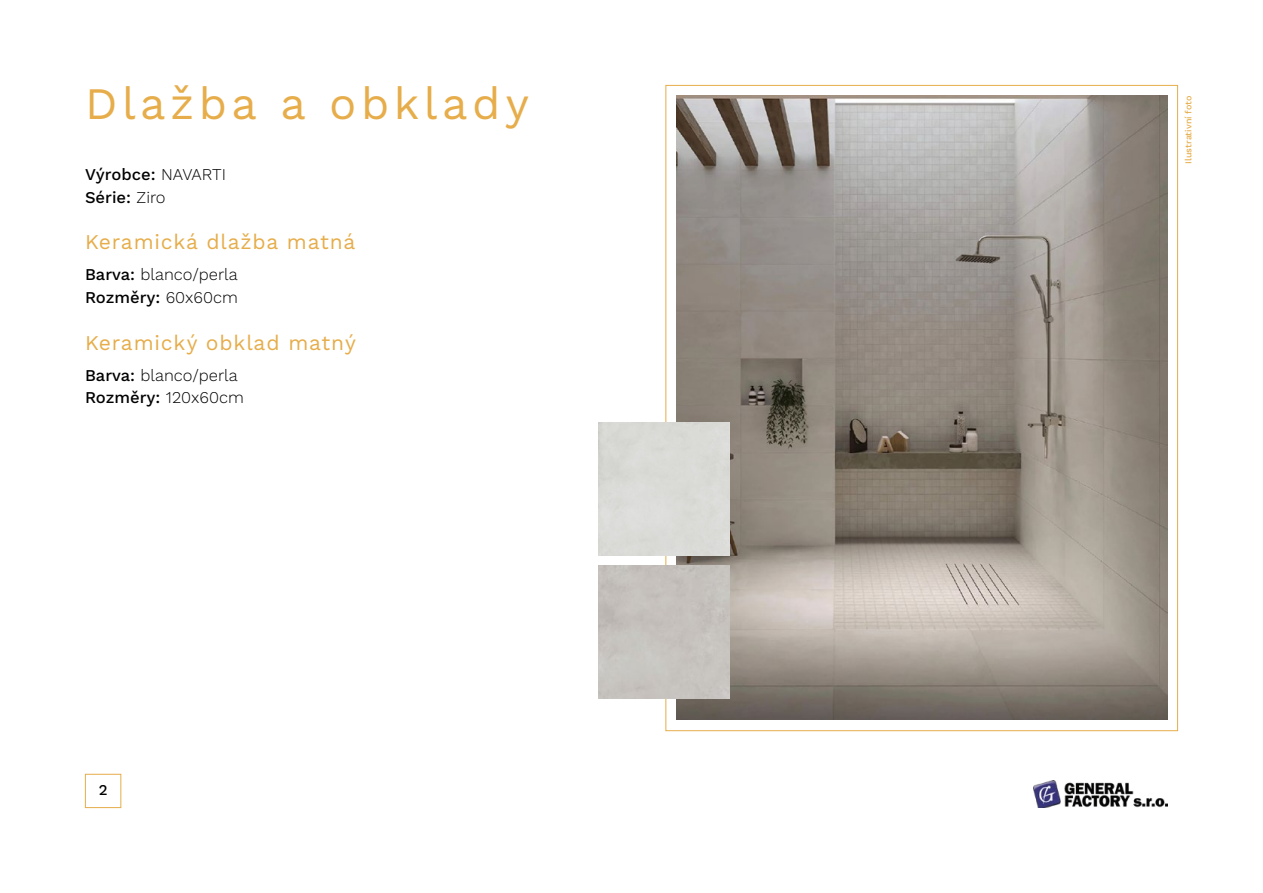
<style>
.page{position:relative;width:1263px;height:893px;background:#fff}
.page>*{position:absolute;margin:0;border:0;box-sizing:border-box;transform-origin:0 0}
.t1{font:45px "Work Sans";letter-spacing:.1em;color:#e6ad4a}
.t2{font:21px "Work Sans";letter-spacing:.04em;color:#e6ad4a}
.t3{font:300 16.5px/22.5px "Work Sans";color:#000}
.t4{font:500 16.5px/22.5px "Work Sans";color:#000}
.t5{font:500 15px "Work Sans";color:#000}
.t6{font:500 9px "Work Sans";color:#e6ad4a}
.s1{font-weight:300}
.s2{font-weight:500}
</style>
<div class="page">
<div style="left:85px;top:774px;width:36px;height:34px;border:1px solid #e6ad4a"></div>
<img style="left:1033px;top:781px;width:134px;height:27px">
<img style="left:676px;top:96px;width:491px;height:624px">
<div style="left:598px;top:423px;width:132px;height:132px;background:#dadbd6"></div>
<div style="left:598px;top:566px;width:132px;height:132px;background:#c6c2be"></div>
<h1 class="t1" style="left:85px;top:77px;width:446px">Dlažba a obklady</h1>
<p class="t4" style="left:85px;top:164px;width:142px">Výrobce: <span class="s1">NAVARTI<br></span>Série: <span class="s1">Ziro</span></p>
<p class="t2" style="left:85px;top:230px;width:272px">Keramická dlažba matná</p>
<p class="t3" style="left:85px;top:264px;width:154px"><span class="s2">Barva:</span> blanco/perla<br><span class="s2">Rozměry:</span> 60x60cm</p>
<p class="t2" style="left:85px;top:330px;width:272px">Keramický obklad matný</p>
<p class="t3" style="left:85px;top:364px;width:160px"><span class="s2">Barva:</span> blanco/perla<br><span class="s2">Rozměry:</span> 120x60cm</p>
<p class="t5" style="left:99px;top:781px;width:10px">2</p>
<p class="t6" style="left:1183px;top:164px;width:70px;rotate:-90deg">Ilustrativní foto</p>
</div>
